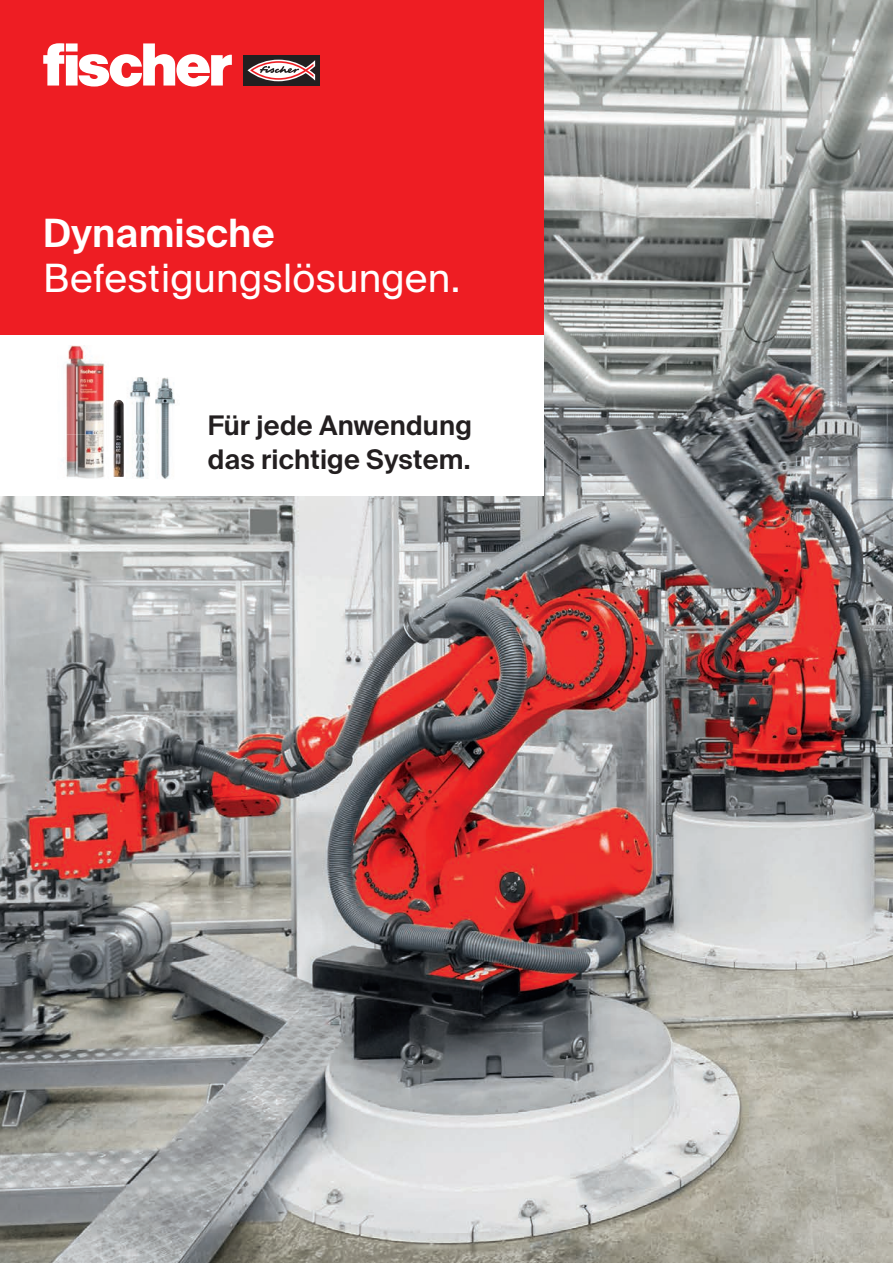
<style>
.page{position:relative;width:893px;height:1263px;background:#fff}
.page>*{position:absolute;margin:0;border:0;box-sizing:border-box;transform-origin:0 0}
.t1{font:39px "fischerstrong";letter-spacing:.005em;color:#fff}
.t2{font:600 39px "fischerstrong";letter-spacing:.005em;color:#fff}
.t3{font:600 27px/34.5px "fischerstrong";letter-spacing:.005em;color:#231f20}
</style>
<div class="page">
<img style="left:0;top:0;width:893px;height:1263px">
<div style="left:0;top:0;width:544px;height:335px;background:#ee1d23"></div>
<div style="left:244px;top:55px;width:76px;height:31px;background:#231f20"></div>
<svg style="left:247px;top:60px;width:68px;height:21px"></svg>
<svg style="left:43px;top:43px;width:189px;height:44px"></svg>
<div style="left:0;top:335px;width:544px;height:160px;background:#fff"></div>
<img style="left:130px;top:377px;width:45px;height:102px">
<img style="left:114px;top:400px;width:10px;height:77px">
<img style="left:152px;top:377px;width:2px;height:102px">
<img style="left:61px;top:345px;width:53px;height:134px">
<img style="left:114px;top:402px;width:1px;height:75px">
<h1 class="t2" style="left:43px;top:210px;width:233px">Dynamische</h1>
<h1 class="t1" style="left:43px;top:255px;width:419px">Befestigungslösungen.</h1>
<p class="t3" style="left:208px;top:408px;width:266px">Für jede Anwendung das richtige System.</p>
</div>
